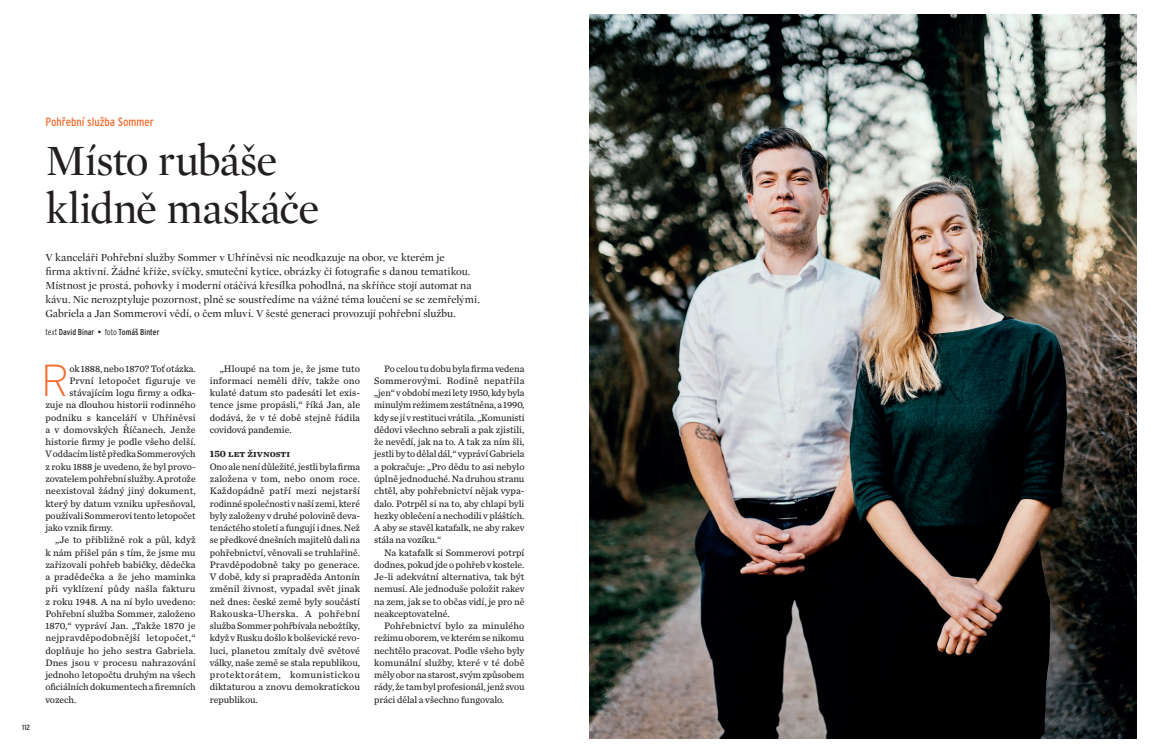
<style>
.page{position:relative;width:1151px;height:752px;background:#fff}
.page>*{position:absolute;margin:0;border:0;box-sizing:border-box;transform-origin:0 0}
.t1{font:200 44.8px "Interstate OT";color:#f36e31}
.t2{font:44px/48px "Mercury Display";letter-spacing:-.02em;color:#231f20}
.t3{font:condensed 12px "Interstate OT";color:#f36e31}
.t4{font:11px/14px "Mercury Display";letter-spacing:-.005em;color:#231f20}
.t5{font:9.8px/12.2px "Chronicle Text G3";color:#231f20;text-align:justify}
.t6{font:9.8px "Chronicle Text G3";letter-spacing:.025em;color:#231f20}
.t7{font:9.8px "Chronicle Text G3";letter-spacing:.02em;color:#231f20}
.t8{font:700 9.8px "Chronicle Text G3";letter-spacing:.005em;color:#231f20}
.t9{font:condensed 8.5px "Interstate OT";color:#231f20}
.t10{font:condensed 7.5px "Interstate OT";color:#231f20}
.s1{font-weight:300}
</style>
<div class="page">
<img style="left:590px;top:14px;width:547px;height:723px">
<p class="t10" style="left:22px;top:722px;width:9px">112</p>
<p class="t3" style="left:45px;top:115px;width:110px">Pohřební služba Sommer</p>
<h2 class="t2" style="left:45px;top:135px;width:276px">Místo rubáše klidně maskáče</h2>
<p class="t4" style="left:45px;top:250px;width:436px">V kanceláři Pohřební služby Sommer v Uhříněvsi nic neodkazuje na obor, ve kterém je<br>firma aktivní. Žádné kříže, svíčky, smuteční kytice, obrázky či fotografie s danou tematikou.<br>Místnost je prostá, pohovky i moderní otáčivá křesílka pohodlná, na skříňce stojí automat na kávu. Nic nerozptyluje pozornost, plně se soustředíme na vážné téma loučení se se zemřelými.<br>Gabriela a Jan Sommerovi vědí, o čem mluví. V šesté generaci provozují pohřební službu.</p>
<p class="t9" style="left:45px;top:326px;width:116px"><span class="s1">text</span> David Binar • <span class="s1">foto</span> Tomáš Binter</p>
<h1 class="t1" style="left:41px;top:354px;width:29px">R</h1>
<p class="t5" style="left:69px;top:361px;width:128px">ok 1888, nebo 1870? Toť otázka.</p>
<p class="t5" style="left:210px;top:361px;width:152px;text-indent:10px">„Hloupé na tom je, že jsme tuto informaci neměli dřív, takže ono kulaté datum sto padesáti let exis&shy;tence jsme propásli,“ říká Jan, ale dodává, že v té době stejně řádila covidová pandemie.</p>
<p class="t8" style="left:210px;top:446px;width:82px">150 let živnosti</p>
<p class="t5" style="left:210px;top:459px;width:152px">Ono ale není důležité, jestli byla firma založena v tom, nebo onom roce.<br>Každopádně patří mezi nejstarší rodinné společnosti v naší zemi, které byly založeny v druhé polovině deva&shy;tenáctého století a fungují i dnes. Než se předkové dnešních majitelů dali na pohřebnictví, věnovali se truhlařině.<br>Pravděpodobně taky po generace.<br>V době, kdy si prapraděda Antonín změnil živnost, vypadal svět jinak než dnes: české země byly součástí Rakouska-Uherska. A pohřební služba Sommer pohřbívala nebožtíky, když v Rusku došlo k bolševické revo&shy;luci, planetou zmítaly dvě světové války, naše země se stala republikou, protektorátem, komunistickou diktaturou a znovu demokratickou republikou.</p>
<p class="t5" style="left:374px;top:361px;width:152px;text-indent:10px">Po celou tu dobu byla firma vedena Sommerovými. Rodině nepatřila „jen“ v období mezi lety 1950, kdy byla minulým režimem zestátněna, a 1990, kdy se jí v restituci vrátila. „Komunisti dědovi všechno sebrali a pak zjistili, že nevědí, jak na to. A tak za ním šli, jestli by to dělal dál,“ vypráví Gabriela a pokračuje: „Pro dědu to asi nebylo úplně jednoduché. Na druhou stranu chtěl, aby pohřebnictví nějak vypa&shy;dalo. Potrpěl si na to, aby chlapi byli hezky oblečení a nechodili v pláštích.<br>A aby se stavěl katafalk, ne aby rakev stála na vozíku.“</p>
<p class="t5" style="left:374px;top:545px;width:152px;text-indent:10px">Na katafalk si Sommerovi potrpí dodnes, pokud jde o pohřeb v kostele.<br>Je-li adekvátní alternativa, tak být nemusí. Ale jednoduše položit rakev na zem, jak se to občas vidí, je pro ně neakceptovatelné.</p>
<p class="t5" style="left:374px;top:619px;width:152px;text-indent:10px">Pohřebnictví bylo za minulého režimu oborem, ve kterém se nikomu nechtělo pracovat. Podle všeho byly komunální služby, které v té době měly obor na starost, svým způsobem rády, že tam byl profesionál, jenž svou práci dělal a všechno fungovalo.</p>
<p class="t7" style="left:69px;top:373px;width:128px">První letopočet figuruje ve</p>
<p class="t5" style="left:69px;top:386px;width:128px">stávajícím logu firmy a odka-</p>
<p class="t5" style="left:45px;top:398px;width:152px">zuje na dlouhou historii rodinného</p>
<p class="t5" style="left:45px;top:410px;width:152px">podniku s kanceláří v Uhříněvsi</p>
<p class="t5" style="left:45px;top:423px;width:152px">a v domovských Říčanech. Jenže</p>
<p class="t5" style="left:45px;top:435px;width:152px">historie firmy je podle všeho delší.</p>
<p class="t5" style="left:45px;top:447px;width:152px">V oddacím listě předka Sommerových</p>
<p class="t5" style="left:45px;top:459px;width:152px">z roku 1888 je uvedeno, že byl provo-</p>
<p class="t5" style="left:45px;top:472px;width:152px">zovatelem pohřební služby. A protože</p>
<p class="t5" style="left:45px;top:484px;width:152px">neexistoval žádný jiný dokument,</p>
<p class="t5" style="left:45px;top:496px;width:152px">který by datum vzniku upřesňoval,</p>
<p class="t5" style="left:45px;top:508px;width:152px">používali Sommerovi tento letopočet</p>
<p class="t5" style="left:45px;top:521px;width:69px">jako vznik firmy.</p>
<p class="t5" style="left:55px;top:533px;width:142px">„Je to přibližně rok a půl, když</p>
<p class="t5" style="left:45px;top:545px;width:152px">k nám přišel pán s tím, že jsme mu</p>
<p class="t5" style="left:45px;top:557px;width:152px">zařizovali pohřeb babičky, dědečka</p>
<p class="t5" style="left:45px;top:570px;width:152px">a pradědečka a že jeho maminka</p>
<p class="t5" style="left:45px;top:582px;width:152px">při vyklízení půdy našla fakturu</p>
<p class="t5" style="left:45px;top:594px;width:152px">z roku 1948. A na ní bylo uvedeno:</p>
<p class="t5" style="left:45px;top:606px;width:152px">Pohřební služba Sommer, založeno</p>
<p class="t5" style="left:45px;top:619px;width:152px">1870,“ vypráví Jan. „Takže 1870 je</p>
<p class="t6" style="left:45px;top:630px;width:152px">nejpravděpodobnější letopočet,“</p>
<p class="t5" style="left:45px;top:643px;width:152px">doplňuje ho jeho sestra Gabriela.</p>
<p class="t5" style="left:45px;top:655px;width:152px">Dnes jsou v procesu nahrazování</p>
<p class="t5" style="left:45px;top:668px;width:152px">jednoho letopočtu druhým na všech</p>
<p class="t5" style="left:45px;top:680px;width:152px">oficiálních dokumentech a firemních</p>
<p class="t5" style="left:45px;top:692px;width:32px">vozech.</p>
</div>
